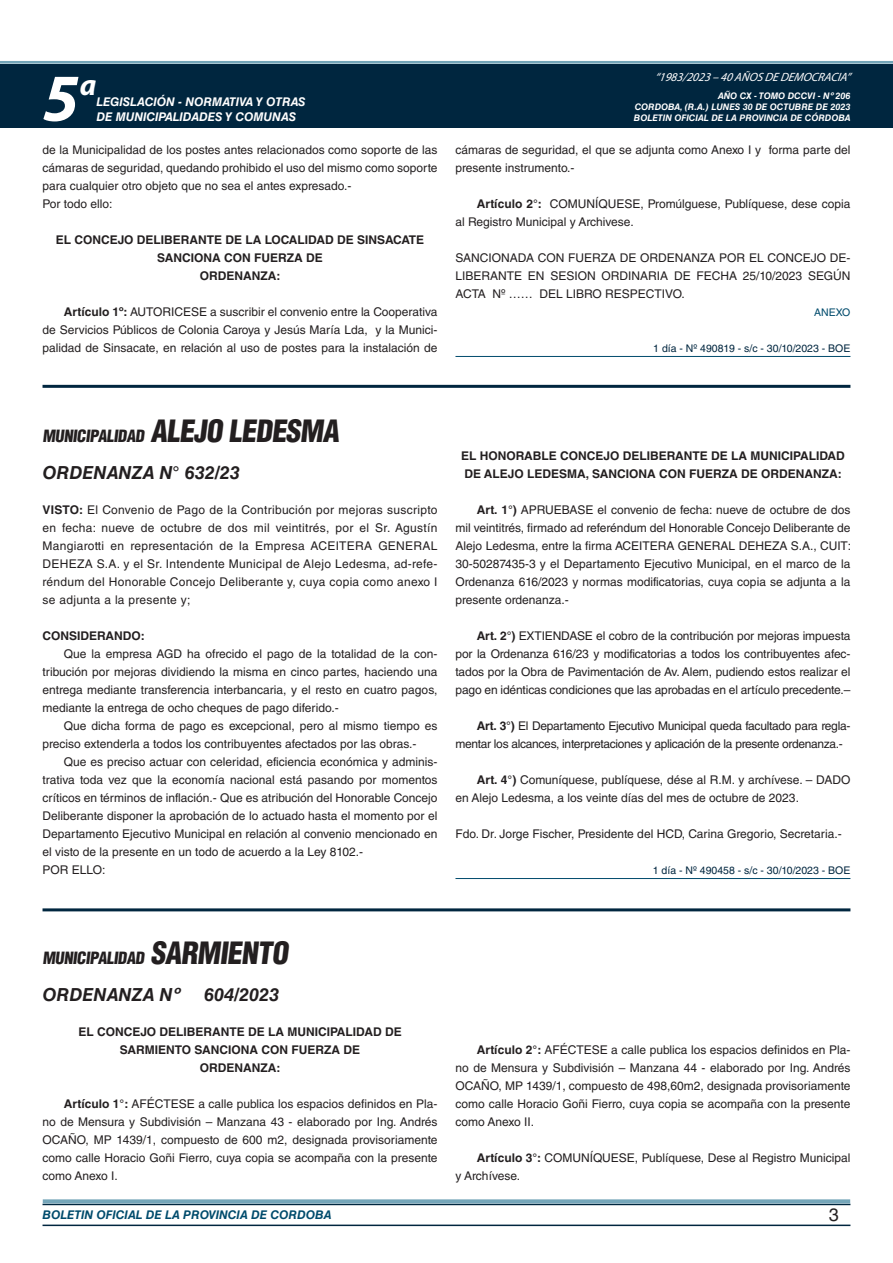
<style>
.page{position:relative;width:893px;height:1263px;background:#fff}
.page>*{position:absolute;margin:0;border:0;box-sizing:border-box;transform-origin:0 0}
.t1{font:italic 700 67.5px "Myriad Pro";color:#fff}
.t2{font:italic 700 30px "Myriad Pro";color:#fff}
.NOMBRE_DE_MINISTERIO{font:italic 700 18px "Helvetica LT Std";color:#231f20}
.t3{font:18px "Helvetica LT Std";color:#231f20}
.BASE{font:900 condensed 16.5px "Helvetica LT Std";color:#231f20}
.TEXTO_BASE{font:12px/18px "Helvetica LT Std";color:#231f20;text-align:justify}
.RESUELVE{font:700 12px/18px "Helvetica LT Std";color:#231f20}
.TEXTO_BASE-2{font:12px/18px "Helvetica LT Std";letter-spacing:-.025em;color:#231f20}
.t4{font:italic 700 12px "Helvetica LT Std";color:#fff}
.t5{font:italic 700 12px "Helvetica LT Std";color:#004b6c}
.t6{font:italic 12px "Myriad Pro";color:#fff}
.TEXTO_BASE-3{font:700 12px "Helvetica LT Std";color:#231f20}
.FECHA_DE_VENCIMIENTO{font:10.5px "Helvetica LT Std";color:#00263f}
.ANEXO{font:10.5px "Helvetica LT Std";color:#004b6c}
.t7{font:italic 700 9px/10.8px "Helvetica LT Std";color:#fff;text-align:justify}
.s1{font-weight:700}
.s2{font-size:30px}
</style>
<div class="page">
<div style="left:0;top:61px;width:893px;height:6px;background:#fff;opacity:.75"></div>
<div style="left:0;top:64px;width:893px;height:64px;background:#00263f"></div>
<hr style="left:43px;top:1224px;width:807px;height:2px;background:#00263f">
<div style="left:42px;top:1198px;width:809px;height:8px;background:#fff;opacity:.75"></div>
<hr style="left:455px;top:356px;width:395px;height:1px;background:#004b6c">
<hr style="left:43px;top:385px;width:807px;height:3px;background:#00263f">
<hr style="left:455px;top:878px;width:395px;height:1px;background:#004b6c">
<hr style="left:43px;top:908px;width:807px;height:3px;background:#00263f">
<h1 class="t1" style="left:43px;top:54px;width:38px">5</h1>
<h2 class="t2" style="left:80px;top:66px;width:18px">a</h2>
<p class="t4" style="left:96px;top:95px;width:211px">LEGISLACIÓN - NORMATIVA Y OTRAS</p>
<p class="t4" style="left:96px;top:109px;width:201px">DE MUNICIPALIDADES Y COMUNAS</p>
<p class="TEXTO_BASE" style="left:43px;top:141px;width:396px">de la Municipalidad de los postes antes relacionados como soporte de las cámaras de seguridad, quedando prohibido el uso del mismo como soporte para cualquier otro objeto que no sea el antes expresado.-</p>
<p class="TEXTO_BASE" style="left:43px;top:195px;width:71px">Por todo ello:</p>
<p class="RESUELVE" style="left:56px;top:230px;width:370px">EL CONCEJO DELIBERANTE DE LA LOCALIDAD DE SINSACATE</p>
<p class="RESUELVE" style="left:157px;top:248px;width:167px">SANCIONA CON FUERZA DE</p>
<p class="RESUELVE" style="left:200px;top:266px;width:82px">ORDENANZA:</p>
<p class="TEXTO_BASE" style="left:43px;top:303px;width:396px;text-indent:21px"><span class="s1">Artículo 1º:</span> AUTORICESE a suscribir el convenio entre la Cooperativa de Servicios Públicos de Colonia Caroya y Jesús María Lda, y la Munici&shy;palidad de Sinsacate, en relación al uso de postes para la instalación de</p>
<p class="t6" style="left:655px;top:70px;width:197px">“ 1983/2023 – 40 AÑOS DE DEMOCRACIA”</p>
<p class="t7" style="left:634px;top:91px;width:218px;text-indent:84px">AÑO CX - TOMO DCCVI - Nº 206<br>CORDOBA, (R.A.) LUNES 30 DE OCTUBRE DE 2023<br>BOLETIN OFICIAL DE LA PROVINCIA DE CÓRDOBA</p>
<p class="TEXTO_BASE" style="left:455px;top:141px;width:396px">cámaras de seguridad, el que se adjunta como Anexo I y forma parte del presente instrumento.-</p>
<p class="TEXTO_BASE" style="left:455px;top:195px;width:396px;text-indent:21px"><span class="s1">Artículo 2°:</span> COMUNÍQUESE, Promúlguese, Publíquese, dese copia al Registro Municipal y Archivese.</p>
<p class="TEXTO_BASE" style="left:455px;top:249px;width:396px">SANCIONADA CON FUERZA DE ORDENANZA POR EL CONCEJO DE-LIBERANTE EN SESION ORDINARIA DE FECHA 25/10/2023 SEGÚN ACTA Nº …… DEL LIBRO RESPECTIVO.</p>
<p class="ANEXO" style="left:814px;top:306px;width:38px">ANEXO</p>
<p class="FECHA_DE_VENCIMIENTO" style="left:653px;top:342px;width:199px">1 día - Nº 490819 - s/c - 30/10/2023 - BOE</p>
<p class="BASE" style="left:43px;top:425px;width:303px">MUNICIPALIDAD <span class="s2">ALEJO LEDESMA</span></p>
<p class="NOMBRE_DE_MINISTERIO" style="left:43px;top:462px;width:199px">ORDENANZA N° 632/23</p>
<p class="TEXTO_BASE" style="left:43px;top:501px;width:396px"><span class="s1">VISTO:</span> El Convenio de Pago de la Contribución por mejoras suscripto en fecha: nueve de octubre de dos mil veintitrés, por el Sr. Agustín Mangiarotti en representación de la Empresa ACEITERA GENERAL DEHEZA S.A. y el Sr. Intendente Municipal de Alejo Ledesma, ad-refe&shy;réndum del Honorable Concejo Deliberante y, cuya copia como anexo I se adjunta a la presente y;</p>
<p class="TEXTO_BASE-3" style="left:43px;top:628px;width:104px">CONSIDERANDO:</p>
<p class="TEXTO_BASE" style="left:43px;top:645px;width:396px;text-indent:21px">Que la empresa AGD ha ofrecido el pago de la totalidad de la con&shy;tribución por mejoras dividiendo la misma en cinco partes, haciendo una entrega mediante transferencia interbancaria, y el resto en cuatro pagos, mediante la entrega de ocho cheques de pago diferido.-</p>
<p class="TEXTO_BASE" style="left:43px;top:717px;width:396px;text-indent:21px">Que dicha forma de pago es excepcional, pero al mismo tiempo es preciso extenderla a todos los contribuyentes afectados por las obras.-</p>
<p class="TEXTO_BASE" style="left:43px;top:753px;width:396px;text-indent:21px">Que es preciso actuar con celeridad, eficiencia económica y adminis&shy;trativa toda vez que la economía nacional está pasando por momentos críticos en términos de inflación.- Que es atribución del Honorable Concejo Deliberante disponer la aprobación de lo actuado hasta el momento por el Departamento Ejecutivo Municipal en relación al convenio mencionado en el visto de la presente en un todo de acuerdo a la Ley 8102.-</p>
<p class="TEXTO_BASE" style="left:43px;top:861px;width:64px">POR ELLO:</p>
<p class="RESUELVE" style="left:461px;top:446px;width:385px">EL HONORABLE CONCEJO DELIBERANTE DE LA MUNICIPALIDAD<br>DE ALEJO LEDESMA, SANCIONA CON FUERZA DE ORDENANZA:</p>
<p class="TEXTO_BASE" style="left:455px;top:501px;width:397px;text-indent:21px"><span class="s1">Art. 1°)</span> APRUEBASE el convenio de fecha: nueve de octubre de dos mil veintitrés, firmado ad referéndum del Honorable Concejo Deliberante de Alejo Ledesma, entre la firma ACEITERA GENERAL DEHEZA S.A., CUIT:<br>30-50287435-3 y el Departamento Ejecutivo Municipal, en el marco de la Ordenanza 616/2023 y normas modificatorias, cuya copia se adjunta a la presente ordenanza.-</p>
<p class="TEXTO_BASE" style="left:455px;top:627px;width:396px;text-indent:21px"><span class="s1">Art. 2°)</span> EXTIENDASE el cobro de la contribución por mejoras impuesta por la Ordenanza 616/23 y modificatorias a todos los contribuyentes afec&shy;tados por la Obra de Pavimentación de Av. Alem, pudiendo estos realizar el pago en idénticas condiciones que las aprobadas en el artículo precedente.–</p>
<p class="TEXTO_BASE-2" style="left:455px;top:717px;width:396px;text-indent:21px"><span class="s1">Art. 3°)</span> El Departamento Ejecutivo Municipal queda facultado para regla&shy;mentar los alcances, interpretaciones y aplicación de la presente ordenanza.-</p>
<p class="TEXTO_BASE" style="left:455px;top:771px;width:396px;text-indent:21px"><span class="s1">Art. 4°)</span> Comuníquese, publíquese, dése al R.M. y archívese. – DADO en Alejo Ledesma, a los veinte días del mes de octubre de 2023.</p>
<p class="TEXTO_BASE" style="left:455px;top:825px;width:388px">Fdo. Dr. Jorge Fischer, Presidente del HCD, Carina Gregorio, Secretaria.-</p>
<p class="FECHA_DE_VENCIMIENTO" style="left:653px;top:864px;width:199px">1 día - Nº 490458 - s/c - 30/10/2023 - BOE</p>
<p class="BASE" style="left:43px;top:947px;width:252px">MUNICIPALIDAD <span class="s2">SARMIENTO</span></p>
<p class="NOMBRE_DE_MINISTERIO" style="left:43px;top:984px;width:138px">ORDENANZA Nº</p>
<p class="NOMBRE_DE_MINISTERIO" style="left:204px;top:984px;width:77px">604/2023</p>
<p class="RESUELVE" style="left:78px;top:1022px;width:325px;text-align:center">EL CONCEJO DELIBERANTE DE LA MUNICIPALIDAD DE<br>SARMIENTO SANCIONA CON FUERZA DE</p>
<p class="RESUELVE" style="left:200px;top:1058px;width:82px">ORDENANZA:</p>
<p class="TEXTO_BASE" style="left:43px;top:1095px;width:396px;text-indent:21px"><span class="s1">Artículo 1°:</span> AFÉCTESE a calle publica los espacios definidos en Pla&shy;no de Mensura y Subdivisión – Manzana 43 - elaborado por Ing. Andrés OCAÑO, MP 1439/1, compuesto de 600 m2, designada provisoriamente como calle Horacio Goñi Fierro, cuya copia se acompaña con la presente como Anexo I.</p>
<p class="TEXTO_BASE" style="left:455px;top:1041px;width:396px;text-indent:21px"><span class="s1">Artículo 2°:</span> AFÉCTESE a calle publica los espacios definidos en Pla&shy;no de Mensura y Subdivisión – Manzana 44 - elaborado por Ing. Andrés OCAÑO, MP 1439/1, compuesto de 498,60m2, designada provisoriamente como calle Horacio Goñi Fierro, cuya copia se acompaña con la presente como Anexo II.</p>
<p class="TEXTO_BASE" style="left:455px;top:1149px;width:396px;text-indent:21px"><span class="s1">Artículo 3°:</span> COMUNÍQUESE, Publíquese, Dese al Registro Municipal y Archívese.</p>
<p class="t5" style="left:43px;top:1208px;width:290px">BOLETIN OFICIAL DE LA PROVINCIA DE CORDOBA</p>
<h3 class="t3" style="left:829px;top:1204px;width:12px">3</h3>
</div>
